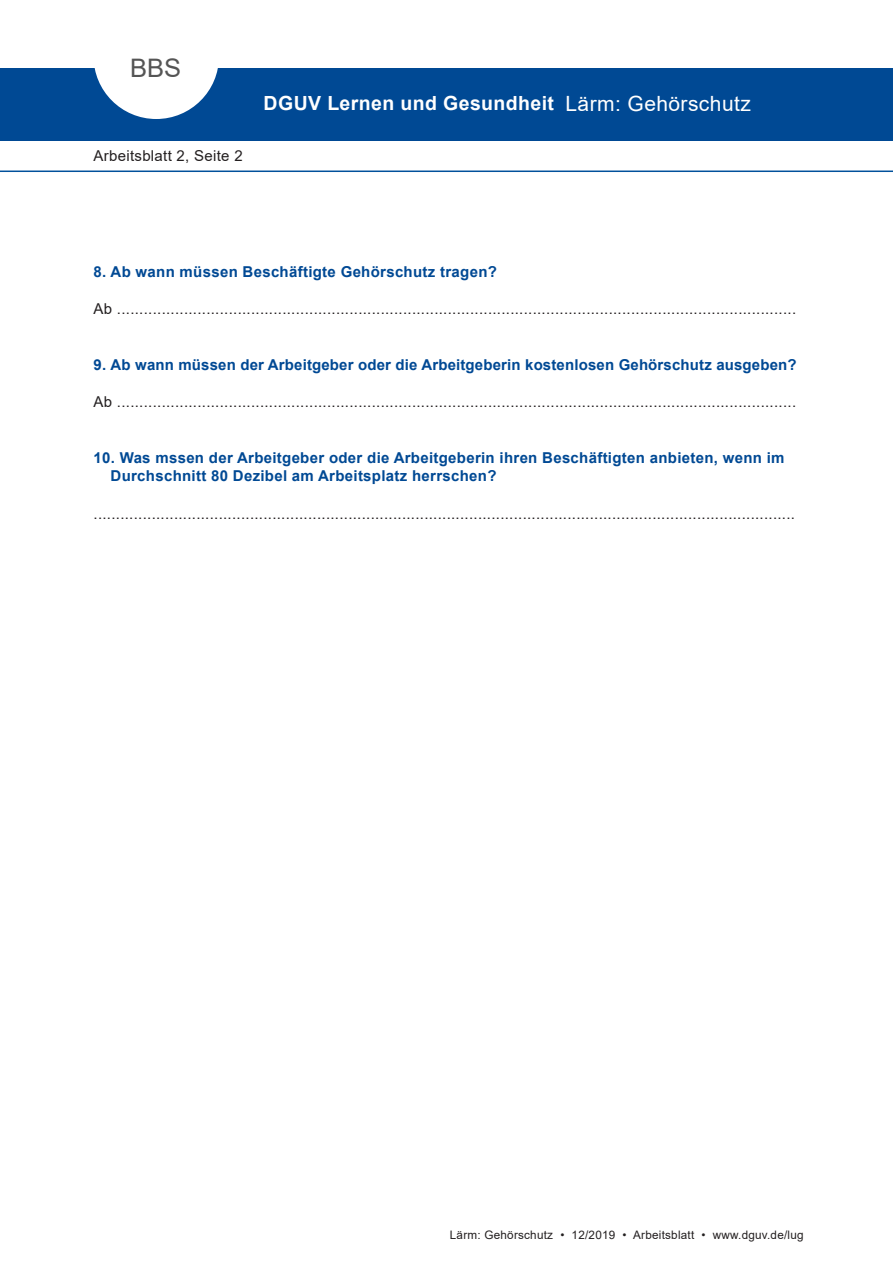
<style>
.page{position:relative;width:893px;height:1263px;background:#fff}
.page>*{position:absolute;margin:0;border:0;box-sizing:border-box;transform-origin:0 0}
.t1{font:25.5px "Arial";color:#555}
.t2{font:21px "Arial";letter-spacing:.02em;color:#fff}
.t3{font:700 19.5px "Arial";letter-spacing:.02em;color:#fff}
.Fliesstext{font:15px "Arial";letter-spacing:.02em;color:#231f20}
.Fliesstext-2{font:700 15px/18.6px "Arial";letter-spacing:.02em;color:#004994}
.t4{font:11.7px "Arial";letter-spacing:.02em;color:#231f20}
</style>
<div class="page">
<div style="left:0;top:68px;width:893px;height:72px;background:#004994"></div>
<svg style="left:94px;top:68px;width:124px;height:51px"></svg>
<hr style="left:0;top:171px;width:893px;height:1px;background:#01519b">
<h1 class="t1" style="left:130px;top:50px;width:53px">BBS</h1>
<p class="Fliesstext" style="left:94px;top:145px;width:151px">Arbeitsblatt 2, Seite 2</p>
<h3 class="t3" style="left:264px;top:89px;width:292px">DGUV Lernen und Gesundheit</h3>
<h2 class="t2" style="left:566px;top:89px;width:187px">Lärm: Gehörschutz</h2>
<p class="Fliesstext-2" style="left:94px;top:262px;width:405px">8. Ab wann müssen Beschäftigte Gehörschutz tragen?</p>
<p class="Fliesstext" style="left:94px;top:298px;width:704px">Ab ........................................................................................................................................................</p>
<p class="Fliesstext-2" style="left:94px;top:355px;width:705px">9. Ab wann müssen der Arbeitgeber oder die Arbeitgeberin kostenlosen Gehörschutz ausgeben?</p>
<p class="Fliesstext" style="left:94px;top:391px;width:704px">Ab ........................................................................................................................................................</p>
<p class="Fliesstext-2" style="left:111px;top:448px;width:676px;text-indent:-17px">10. Was mssen der Arbeitgeber oder die Arbeitgeberin ihren Beschäftigten anbieten, wenn im<br>Durchschnitt 80 Dezibel am Arbeitsplatz herrschen?</p>
<p class="Fliesstext" style="left:94px;top:503px;width:703px">.............................................................................................................................................................</p>
<p class="t4" style="left:450px;top:1227px;width:355px">Lärm: Gehörschutz • 12/2019 • Arbeitsblatt • www.dguv.de/lug</p>
</div>
